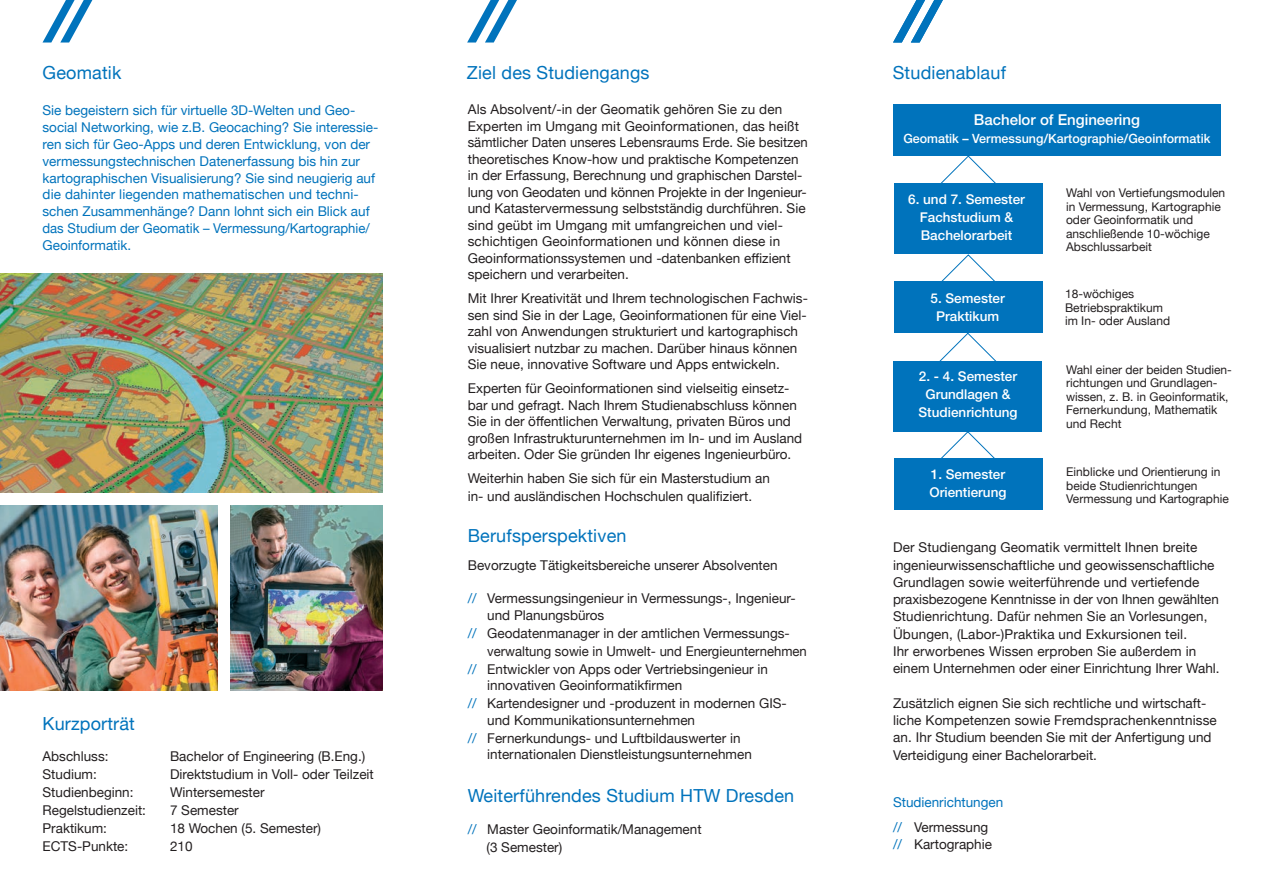
<style>
.page{position:relative;width:1263px;height:893px;background:#fff}
.page>*{position:absolute;margin:0;border:0;box-sizing:border-box;transform-origin:0 0}
.t1{font:18px "Helvetica Neue";letter-spacing:.01em;color:#0073bc}
.t2{font:500 15px "Helvetica Neue";color:#fff}
.t3{font:13.5px/16.5px "Helvetica Neue";color:#231f20}
.t4{font:13.5px/17px "Helvetica Neue";color:#0073bc}
.t5{font:500 13.5px/18px "Helvetica Neue";color:#fff;text-align:center}
.t6{font:500 12.75px "Helvetica Neue";letter-spacing:.005em;color:#fff}
.t7{font:12px/13.5px "Helvetica Neue";color:#231f20}
.s1{color:#0073bc}
.s2{color:#231f20}
</style>
<div class="page">
<svg style="left:941px;top:156px;width:55px;height:27px"></svg>
<svg style="left:938px;top:254px;width:60px;height:28px"></svg>
<svg style="left:939px;top:333px;width:58px;height:28px"></svg>
<svg style="left:937px;top:432px;width:61px;height:27px"></svg>
<div style="left:893px;top:105px;width:328px;height:51px;background:#0073bc"></div>
<div style="left:894px;top:183px;width:148px;height:71px;background:#0073bc"></div>
<div style="left:894px;top:282px;width:148px;height:51px;background:#0073bc"></div>
<div style="left:893px;top:361px;width:149px;height:71px;background:#0073bc"></div>
<div style="left:894px;top:459px;width:148px;height:51px;background:#0073bc"></div>
<svg style="left:893px;top:0;width:50px;height:43px"></svg>
<svg style="left:467px;top:0;width:50px;height:43px"></svg>
<svg style="left:43px;top:0;width:49px;height:43px"></svg>
<img style="left:0;top:273px;width:383px;height:220px">
<img style="left:0;top:506px;width:217px;height:185px">
<img style="left:231px;top:506px;width:152px;height:185px">
<h1 class="t1" style="left:43px;top:59px;width:80px">Geomatik</h1>
<h1 class="t1" style="left:467px;top:59px;width:184px">Ziel des Studiengangs</h1>
<h1 class="t1" style="left:893px;top:59px;width:115px">Studienablauf</h1>
<p class="t3" style="left:468px;top:102px;width:342px">Als Absolvent/-in der Geomatik gehören Sie zu den Experten im Umgang mit Geoinformationen, das heißt sämtlicher Daten unseres Lebensraums Erde. Sie besitzen theoretisches Know-how und praktische Kompetenzen in der Erfassung, Berechnung und graphischen Darstel&shy;lung von Geodaten und können Projekte in der Ingenieur&shy;und Katastervermessung selbstständig durchführen. Sie sind geübt im Umgang mit umfangreichen und viel&shy;schichtigen Geoinformationen und können diese in Geoinformationssystemen und -datenbanken effizient speichern und verarbeiten.</p>
<p class="t3" style="left:468px;top:291px;width:342px">Mit Ihrer Kreativität und Ihrem technologischen Fachwis&shy;sen sind Sie in der Lage, Geoinformationen für eine Viel&shy;zahl von Anwendungen strukturiert und kartographisch visualisiert nutzbar zu machen. Darüber hinaus können Sie neue, innovative Software und Apps entwickeln.</p>
<p class="t3" style="left:468px;top:381px;width:336px">Experten für Geoinformationen sind vielseitig einsetz&shy;bar und gefragt. Nach Ihrem Studienabschluss können Sie in der öffentlichen Verwaltung, privaten Büros und großen Infrastrukturunternehmen im In- und im Ausland arbeiten. Oder Sie gründen Ihr eigenes Ingenieurbüro.</p>
<p class="t3" style="left:468px;top:471px;width:304px;line-height:17.2px">Weiterhin haben Sie sich für ein Masterstudium an in- und ausländischen Hochschulen qualifiziert.</p>
<h1 class="t1" style="left:468px;top:522px;width:160px">Berufsperspektiven</h1>
<p class="t3" style="left:468px;top:558px;width:311px">Bevorzugte Tätigkeitsbereiche unserer Absolventen</p>
<p class="t3" style="left:487px;top:591px;width:310px;text-indent:-19px"><span class="s1">//</span> Vermessungsingenieur in Vermessungs-, Ingenieur&shy;und Planungsbüros</p>
<p class="t3" style="left:468px;top:625px;width:324px"><span class="s1">//</span> Geodatenmanager in der amtlichen Vermessungs-</p>
<p class="t3" style="left:487px;top:643px;width:321px">verwaltung sowie in Umwelt- und Energieunternehmen</p>
<p class="t3" style="left:468px;top:661px;width:302px"><span class="s1">//</span> Entwickler von Apps oder Vertriebsingenieur in</p>
<p class="t3" style="left:468px;top:677px;width:321px;line-height:18px;text-indent:19px">innovativen Geoinformatikfirmen<br><span class="s1">//</span> Kartendesigner und -produzent in modernen GIS-</p>
<p class="t3" style="left:468px;top:712px;width:274px;line-height:18px;text-indent:19px">und Kommunikationsunternehmen<br><span class="s1">//</span> Fernerkundungs- und Luftbildauswerter in</p>
<p class="t3" style="left:487px;top:747px;width:266px">internationalen Dienstleistungsunternehmen</p>
<h1 class="t1" style="left:468px;top:783px;width:328px">Weiterführendes Studium HTW Dresden</h1>
<p class="t3" style="left:486px;top:822px;width:217px;line-height:17.2px;text-indent:-19px"><span class="s1">//</span> Master Geoinformatik/Management (3 Semester)</p>
<p class="t4" style="left:43px;top:102px;width:337px">Sie begeistern sich für virtuelle 3D-Welten und Geo&shy;social Networking, wie z.B. Geocaching? Sie interessie&shy;ren sich für Geo-Apps und deren Entwicklung, von der vermessungstechnischen Datenerfassung bis hin zur kartographischen Visualisierung? Sie sind neugierig auf die dahinter liegenden mathematischen und techni&shy;schen Zusammenhänge? Dann lohnt sich ein Blick auf das Studium der Geomatik – Vermessung/Kartographie/ Geoinformatik.</p>
<p class="t2" style="left:974px;top:111px;width:168px">Bachelor of Engineering</p>
<p class="t6" style="left:903px;top:131px;width:309px">Geomatik – Vermessung/Kartographie/Geoinformatik</p>
<p class="t5" style="left:908px;top:190px;width:118px">6. und 7. Semester<br>Fachstudium &amp;<br>Bachelorarbeit</p>
<p class="t7" style="left:1066px;top:187px;width:161px">Wahl von Vertiefungsmodulen in Vermessung, Kartographie oder Geoinformatik und anschließende 10-wöchige<br>Abschlussarbeit</p>
<p class="t7" style="left:1065px;top:288px;width:107px">18-wöchiges<br>Betriebspraktikum im In- oder Ausland</p>
<p class="t7" style="left:1066px;top:364px;width:167px">Wahl einer der beiden Studien&shy;richtungen und Grundlagen&shy;wissen, z. B. in Geoinformatik,<br>Fernerkundung, Mathematik und Recht</p>
<p class="t7" style="left:1066px;top:466px;width:164px">Einblicke und Orientierung in beide Studienrichtungen<br>Vermessung und Kartographie</p>
<p class="t5" style="left:930px;top:289px;width:76px">5. Semester<br>Praktikum</p>
<p class="t5" style="left:918px;top:367px;width:101px">2. - 4. Semester<br>Grundlagen &amp;<br>Studienrichtung</p>
<p class="t5" style="left:929px;top:465px;width:79px;text-align:left">1. Semester<br>Orientierung</p>
<p class="t3" style="left:893px;top:540px;width:328px;line-height:17.2px">Der Studiengang Geomatik vermittelt Ihnen breite ingenieurwissenschaftliche und geowissenschaftliche Grundlagen sowie weiterführende und vertiefende praxisbezogene Kenntnisse in der von Ihnen gewählten Studienrichtung. Dafür nehmen Sie an Vorlesungen, Übungen, (Labor-)Praktika und Exkursionen teil.<br>Ihr erworbenes Wissen erproben Sie außerdem in einem Unternehmen oder einer Einrichtung Ihrer Wahl.</p>
<p class="t3" style="left:893px;top:695px;width:325px;line-height:17.2px">Zusätzlich eignen Sie sich rechtliche und wirtschaft&shy;liche Kompetenzen sowie Fremdsprachenkenntnisse an. Ihr Studium beenden Sie mit der Anfertigung und Verteidigung einer Bachelorarbeit.</p>
<p class="t4" style="left:893px;top:790px;width:112px;line-height:24.8px">Studienrichtungen // <span class="s2">Vermessung</span></p>
<p class="t3" style="left:893px;top:836px;width:101px"><span class="s1">//</span> Kartographie</p>
<h1 class="t1" style="left:43px;top:711px;width:94px">Kurzporträt</h1>
<p class="t3" style="left:43px;top:748px;width:68px">Abschluss:</p>
<p class="t3" style="left:170px;top:748px;width:197px">Bachelor of Engineering (B.Eng.)</p>
<p class="t3" style="left:43px;top:766px;width:56px">Studium:</p>
<p class="t3" style="left:170px;top:766px;width:205px">Direktstudium in Voll- oder Teilzeit</p>
<p class="t3" style="left:43px;top:784px;width:93px">Studienbeginn:</p>
<p class="t3" style="left:170px;top:784px;width:96px">Wintersemester</p>
<p class="t3" style="left:43px;top:802px;width:105px">Regelstudienzeit:</p>
<p class="t3" style="left:170px;top:802px;width:70px">7 Semester</p>
<p class="t3" style="left:43px;top:820px;width:66px">Praktikum:</p>
<p class="t3" style="left:170px;top:820px;width:153px">18 Wochen (5. Semester)</p>
<p class="t3" style="left:43px;top:838px;width:87px">ECTS-Punkte:</p>
<p class="t3" style="left:170px;top:838px;width:24px">210</p>
</div>
